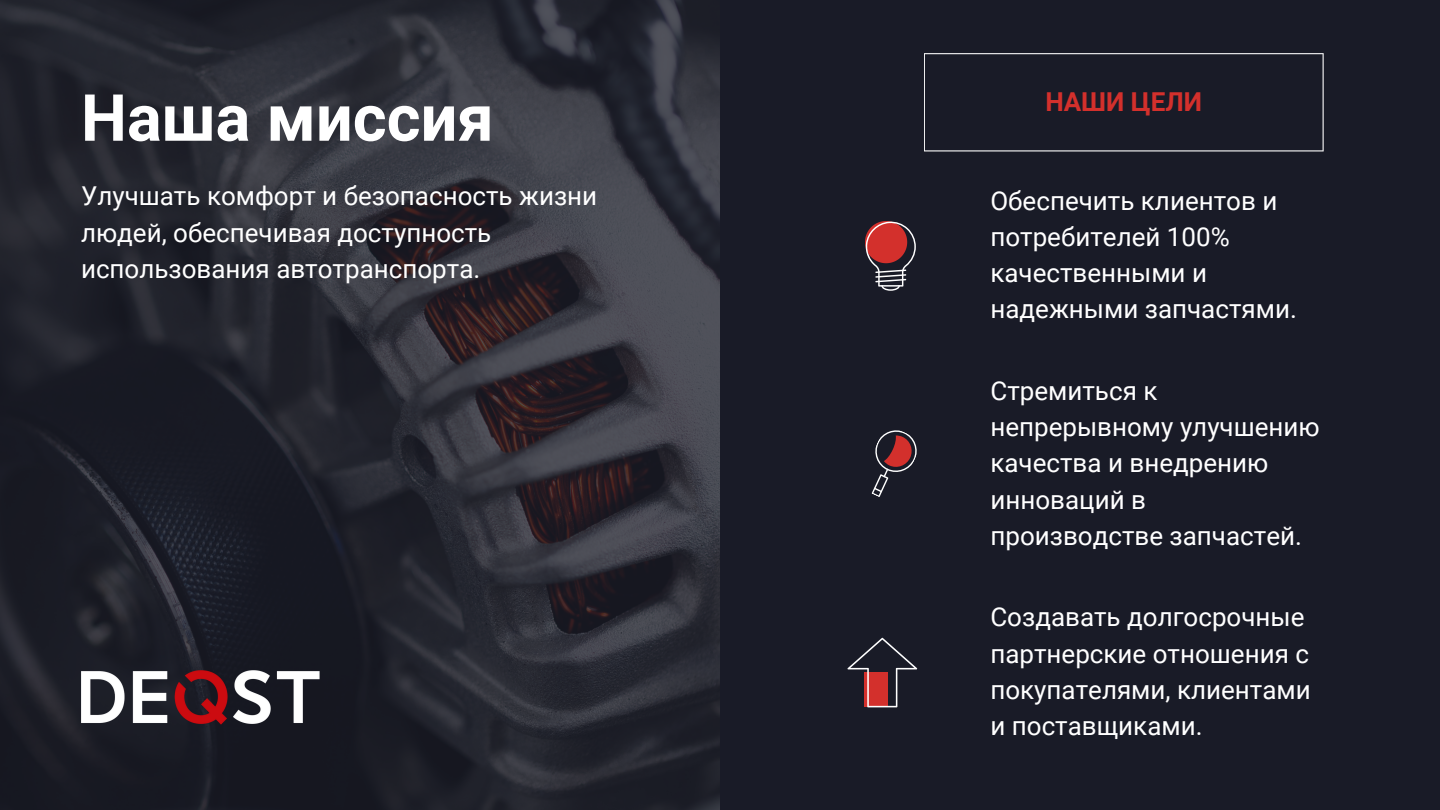
<style>
.page{position:relative;width:1440px;height:810px;background:#191b27}
.page>*{position:absolute;margin:0;border:0;box-sizing:border-box;transform-origin:0 0}
.t1{font:700 65px "Roboto";color:#fff}
.t2{font:700 26.1px "Roboto";color:#d3302c}
.t3{font:26px/36.4px "Roboto";color:#fff}
</style>
<div class="page">
<img style="left:0;top:0;width:720px;height:810px">
<svg style="left:871px;top:430px;width:46px;height:67px"></svg>
<svg style="left:865px;top:221px;width:51px;height:70px"></svg>
<svg style="left:847px;top:638px;width:70px;height:69px"></svg>
<svg style="left:924px;top:53px;width:400px;height:98px"></svg>
<img style="left:81px;top:663px;width:244px;height:66px">
<p class="t1" style="left:81px;top:80px;width:414px">Наша миссия</p>
<p class="t2" style="left:1045px;top:86px;width:158px">НАШИ ЦЕЛИ</p>
<p class="t3" style="left:81px;top:178px;width:518px">Улучшать комфорт и безопасность жизни людей, обеспечивая доступность использования автотранспорта.</p>
<p class="t3" style="left:990px;top:183px;width:308px;line-height:36px">Обеспечить клиентов и потребителей 100% качественными и надежными запчастями.</p>
<p class="t3" style="left:990px;top:373px;width:331px">Стремиться к непрерывному улучшению качества и внедрению инноваций в производстве запчастей.</p>
<p class="t3" style="left:990px;top:599px;width:322px">Создавать долгосрочные партнерские отношения с покупателями, клиентами и поставщиками.</p>
</div>
